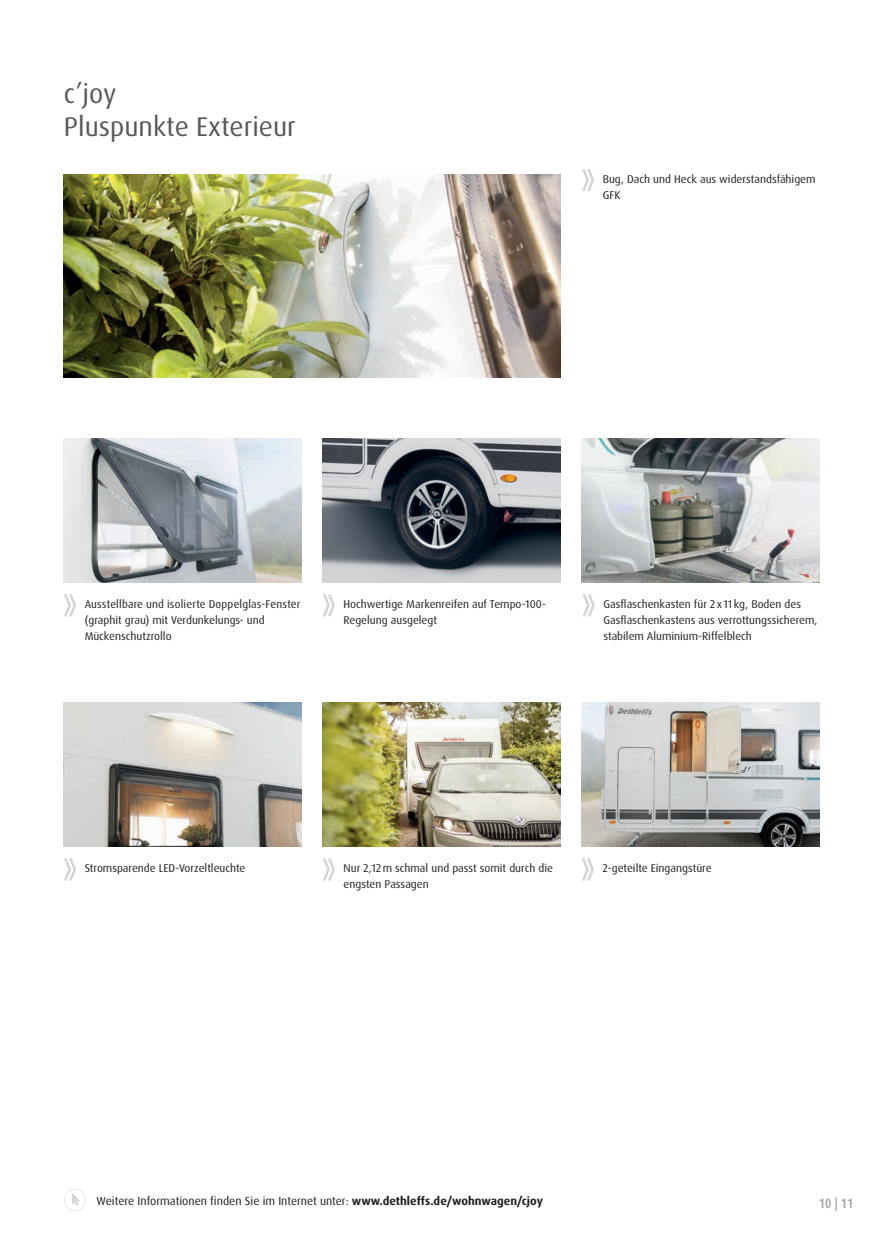
<style>
.page{position:relative;width:883px;height:1234px;background:#fff}
.page>*{position:absolute;margin:0;border:0;box-sizing:border-box;transform-origin:0 0}
.t1{font:27px/33px "Dax OT";color:#57585a}
.t2{font:700 condensed 13.5px "Dax Pro";color:#a8a9ad}
.t3{font:11.7px "Dax OT";color:#231f20}
.t4{font:11.25px/15.8px "Dax OT";color:#231f20}
.s1{font-weight:700}
</style>
<div class="page">
<img style="left:581px;top:438px;width:237px;height:144px">
<img style="left:322px;top:702px;width:238px;height:144px">
<img style="left:64px;top:438px;width:237px;height:144px">
<img style="left:64px;top:702px;width:237px;height:144px">
<img style="left:581px;top:702px;width:237px;height:144px">
<img style="left:64px;top:174px;width:496px;height:203px">
<img style="left:322px;top:438px;width:238px;height:144px">
<svg style="left:64px;top:1189px;width:22px;height:21px"></svg>
<svg style="left:582px;top:594px;width:12px;height:22px"></svg>
<svg style="left:323px;top:858px;width:12px;height:22px"></svg>
<svg style="left:64px;top:594px;width:12px;height:22px"></svg>
<svg style="left:323px;top:594px;width:12px;height:22px"></svg>
<svg style="left:64px;top:858px;width:12px;height:22px"></svg>
<svg style="left:582px;top:858px;width:12px;height:22px"></svg>
<svg style="left:582px;top:169px;width:12px;height:22px"></svg>
<h1 class="t1" style="left:64px;top:78px;width:233px">c’joy<br>Pluspunkte Exterieur</h1>
<p class="t4" style="left:602px;top:171px;width:214px">Bug, Dach und Heck aus widerstandsfähigem<br>GFK</p>
<p class="t4" style="left:85px;top:596px;width:217px">Ausstellbare und isolierte Doppelglas-Fenster (graphit grau) mit Verdunkelungs- und<br>Mückenschutzrollo</p>
<p class="t4" style="left:343px;top:596px;width:204px">Hochwertige Markenreifen auf Tempo-100-<br>Regelung ausgelegt</p>
<p class="t4" style="left:603px;top:596px;width:215px">Gasflaschenkasten für 2 x 11 kg, Boden des<br>Gasflaschenkastens aus verrottungssicherem, stabilem Aluminium-Riffelblech</p>
<p class="t4" style="left:85px;top:860px;width:162px">Stromsparende LED-Vorzeltleuchte</p>
<p class="t4" style="left:602px;top:860px;width:111px">2-geteilte Eingangstüre</p>
<p class="t4" style="left:343px;top:860px;width:211px">Nur 2,12 m schmal und passt somit durch die engsten Passagen</p>
<p class="t3" style="left:97px;top:1192px;width:447px">Weitere Informationen finden Sie im Internet unter: <span class="s1">www.dethleffs.de/wohnwagen/cjoy</span></p>
<p class="t2" style="left:818px;top:1193px;width:36px">10 | 11</p>
</div>
